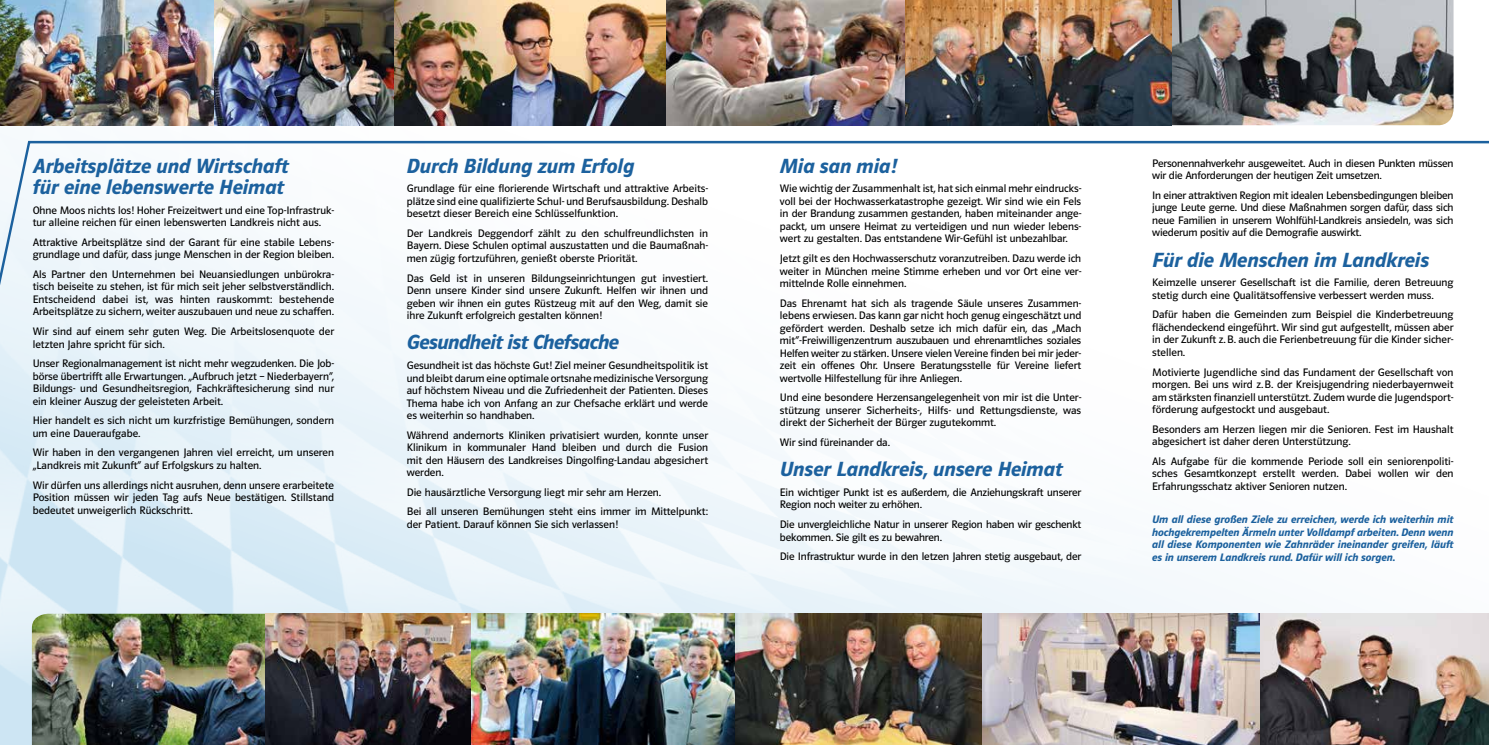
<style>
.page{position:relative;width:1489px;height:745px;background:#fff}
.page>*{position:absolute;margin:0;border:0;box-sizing:border-box;transform-origin:0 0}
.t1{font:italic 600 21.25px/21.2px "Polo 22";color:#1c619e}
.t2{font:italic 600 21.25px "Polo 22";letter-spacing:-.02em;color:#1c619e}
.t3{font:11.25px/12.5px "Polo 22 Buch";color:#000;text-align:justify}
.t4{font:italic 600 11.25px/12.5px "Polo 22";color:#1c619e;text-align:justify}
</style>
<div class="page">
<img style="left:0;top:0;width:1454px;height:744px">
<svg style="left:0;top:139px;width:1488px;height:242px"></svg>
<img style="left:1259px;top:613px;width:229px;height:131px">
<img style="left:668px;top:0;width:785px;height:125px">
<img style="left:32px;top:613px;width:233px;height:131px">
<img style="left:0;top:0;width:214px;height:125px">
<img style="left:393px;top:0;width:275px;height:125px">
<img style="left:214px;top:0;width:179px;height:125px">
<img style="left:265px;top:613px;width:716px;height:131px">
<img style="left:981px;top:613px;width:278px;height:131px">
<h1 class="t1" style="left:33px;top:155px;width:257px">Arbeitsplätze und Wirtschaft für eine lebenswerte Heimat</h1>
<p class="t3" style="left:33px;top:203px;width:303px">Ohne Moos nichts los! Hoher Freizeitwert und eine Top-Infrastruk&shy;tur alleine reichen für einen lebenswerten Landkreis nicht aus.</p>
<p class="t3" style="left:33px;top:236px;width:303px">Attraktive Arbeitsplätze sind der Garant für eine stabile Lebens&shy;grundlage und dafür, dass junge Menschen in der Region bleiben.</p>
<p class="t3" style="left:33px;top:268px;width:303px">Als Partner den Unternehmen bei Neuansiedlungen unbürokra&shy;tisch beiseite zu stehen, ist für mich seit jeher selbstverständlich.<br>Entscheidend dabei ist, was hinten rauskommt: bestehende Arbeitsplätze zu sichern, weiter auszubauen und neue zu schaffen.</p>
<p class="t3" style="left:33px;top:325px;width:303px">Wir sind auf einem sehr guten Weg. Die Arbeitslosenquote der letzten Jahre spricht für sich.</p>
<p class="t3" style="left:33px;top:357px;width:303px">Unser Regionalmanagement ist nicht mehr wegzudenken. Die Job&shy;börse übertrifft alle Erwartungen. „Aufbruch jetzt – Niederbayern“, Bildungs- und Gesundheitsregion, Fachkräftesicherung sind nur ein kleiner Auszug der geleisteten Arbeit.</p>
<p class="t3" style="left:33px;top:414px;width:303px">Hier handelt es sich nicht um kurzfristige Bemühungen, sondern um eine Daueraufgabe.</p>
<p class="t3" style="left:33px;top:446px;width:303px">Wir haben in den vergangenen Jahren viel erreicht, um unseren „Landkreis mit Zukunft“ auf Erfolgskurs zu halten.</p>
<p class="t3" style="left:33px;top:478px;width:303px">Wir dürfen uns allerdings nicht ausruhen, denn unsere erarbeitete Position müssen wir jeden Tag aufs Neue bestätigen. Stillstand bedeutet unweigerlich Rückschritt.</p>
<h1 class="t1" style="left:407px;top:155px;width:229px">Durch Bildung zum Erfolg</h1>
<p class="t3" style="left:407px;top:182px;width:303px">Grundlage für eine florierende Wirtschaft und attraktive Arbeits&shy;plätze sind eine qualifizierte Schul- und Berufsausbildung. Deshalb besetzt dieser Bereich eine Schlüsselfunktion.</p>
<p class="t3" style="left:407px;top:227px;width:303px">Der Landkreis Deggendorf zählt zu den schulfreundlichsten in Bayern. Diese Schulen optimal auszustatten und die Baumaßnah&shy;men zügig fortzuführen, genießt oberste Priorität.</p>
<p class="t3" style="left:407px;top:271px;width:303px">Das Geld ist in unseren Bildungseinrichtungen gut investiert.<br>Denn unsere Kinder sind unsere Zukunft. Helfen wir ihnen und geben wir ihnen ein gutes Rüstzeug mit auf den Weg, damit sie ihre Zukunft erfolgreich gestalten können!</p>
<h1 class="t2" style="left:407px;top:330px;width:214px">Gesundheit ist Chefsache</h1>
<p class="t3" style="left:407px;top:359px;width:303px">Gesundheit ist das höchste Gut! Ziel meiner Gesundheitspolitik ist und bleibt darum eine optimale ortsnahe medizinische Versorgung auf höchstem Niveau und die Zufriedenheit der Patienten. Dieses Thema habe ich von Anfang an zur Chefsache erklärt und werde es weiterhin so handhaben.</p>
<p class="t3" style="left:407px;top:428px;width:303px">Während andernorts Kliniken privatisiert wurden, konnte unser Klinikum in kommunaler Hand bleiben und durch die Fusion mit den Häusern des Landkreises Dingolfing-Landau abgesichert werden.</p>
<p class="t3" style="left:407px;top:482px;width:303px;line-height:19.6px">Die hausärztliche Versorgung liegt mir sehr am Herzen.<br>Bei all unseren Bemühungen steht eins immer im Mittelpunkt:</p>
<p class="t3" style="left:407px;top:517px;width:213px">der Patient. Darauf können Sie sich verlassen!</p>
<h1 class="t1" style="left:780px;top:155px;width:119px">Mia san mia!</h1>
<p class="t3" style="left:780px;top:182px;width:303px">Wie wichtig der Zusammenhalt ist, hat sich einmal mehr eindrucks&shy;voll bei der Hochwasserkatastrophe gezeigt. Wir sind wie ein Fels in der Brandung zusammen gestanden, haben miteinander ange&shy;packt, um unsere Heimat zu verteidigen und nun wieder lebens&shy;wert zu gestalten. Das entstandene Wir-Gefühl ist unbezahlbar.</p>
<p class="t3" style="left:780px;top:252px;width:303px">Jetzt gilt es den Hochwasserschutz voranzutreiben. Dazu werde ich weiter in München meine Stimme erheben und vor Ort eine ver&shy;mittelnde Rolle einnehmen.</p>
<p class="t3" style="left:780px;top:296px;width:303px">Das Ehrenamt hat sich als tragende Säule unseres Zusammen&shy;lebens erwiesen. Das kann gar nicht hoch genug eingeschätzt und gefördert werden. Deshalb setze ich mich dafür ein, das „Mach mit“-Freiwilligenzentrum auszubauen und ehrenamtliches soziales Helfen weiter zu stärken. Unsere vielen Vereine finden bei mir jeder&shy;zeit ein offenes Ohr. Unsere Beratungsstelle für Vereine liefert wertvolle Hilfestellung für ihre Anliegen.</p>
<p class="t3" style="left:780px;top:391px;width:303px">Und eine besondere Herzensangelegenheit von mir ist die Unter&shy;stützung unserer Sicherheits-, Hilfs- und Rettungsdienste, was direkt der Sicherheit der Bürger zugutekommt.</p>
<p class="t3" style="left:780px;top:436px;width:111px">Wir sind füreinander da.</p>
<h1 class="t1" style="left:780px;top:458px;width:284px">Unser Landkreis, unsere Heimat</h1>
<p class="t3" style="left:780px;top:485px;width:303px">Ein wichtiger Punkt ist es außerdem, die Anziehungskraft unserer<br>Region noch weiter zu erhöhen.</p>
<p class="t3" style="left:780px;top:517px;width:303px">Die unvergleichliche Natur in unserer Region haben wir geschenkt bekommen. Sie gilt es zu bewahren.</p>
<p class="t3" style="left:780px;top:550px;width:303px">Die Infrastruktur wurde in den letzen Jahren stetig ausgebaut, der</p>
<p class="t3" style="left:1152px;top:157px;width:303px">Personennahverkehr ausgeweitet. Auch in diesen Punkten müssen wir die Anforderungen der heutigen Zeit umsetzen.</p>
<p class="t3" style="left:1152px;top:189px;width:303px">In einer attraktiven Region mit idealen Lebensbedingungen bleiben junge Leute gerne. Und diese Maßnahmen sorgen dafür, dass sich neue Familien in unserem Wohlfühl-Landkreis ansiedeln, was sich wiederum positiv auf die Demografie auswirkt.</p>
<h1 class="t1" style="left:1152px;top:249px;width:278px">Für die Menschen im Landkreis</h1>
<p class="t3" style="left:1152px;top:276px;width:303px">Keimzelle unserer Gesellschaft ist die Familie, deren Betreuung stetig durch eine Qualitätsoffensive verbessert werden muss.</p>
<p class="t3" style="left:1152px;top:308px;width:303px">Dafür haben die Gemeinden zum Beispiel die Kinderbetreuung flächendeckend eingeführt. Wir sind gut aufgestellt, müssen aber in der Zukunft z.B. auch die Ferienbetreuung für die Kinder sicher&shy;stellen.</p>
<p class="t3" style="left:1152px;top:365px;width:303px">Motivierte Jugendliche sind das Fundament der Gesellschaft von morgen. Bei uns wird z.B. der Kreisjugendring niederbayernweit am stärksten finanziell unterstützt. Zudem wurde die Jugendsport&shy;förderung aufgestockt und ausgebaut.</p>
<p class="t3" style="left:1152px;top:422px;width:303px">Besonders am Herzen liegen mir die Senioren. Fest im Haushalt abgesichert ist daher deren Unterstützung.</p>
<p class="t3" style="left:1152px;top:454px;width:303px">Als Aufgabe für die kommende Periode soll ein seniorenpoliti&shy;sches Gesamtkonzept erstellt werden. Dabei wollen wir den Erfahrungsschatz aktiver Senioren nutzen.</p>
<p class="t4" style="left:1152px;top:513px;width:303px">Um all diese großen Ziele zu erreichen, werde ich weiterhin mit hochgekrempelten Ärmeln unter Volldampf arbeiten. Denn wenn all diese Komponenten wie Zahnräder ineinander greifen, läuft es in unserem Landkreis rund. Dafür will ich sorgen.</p>
</div>
